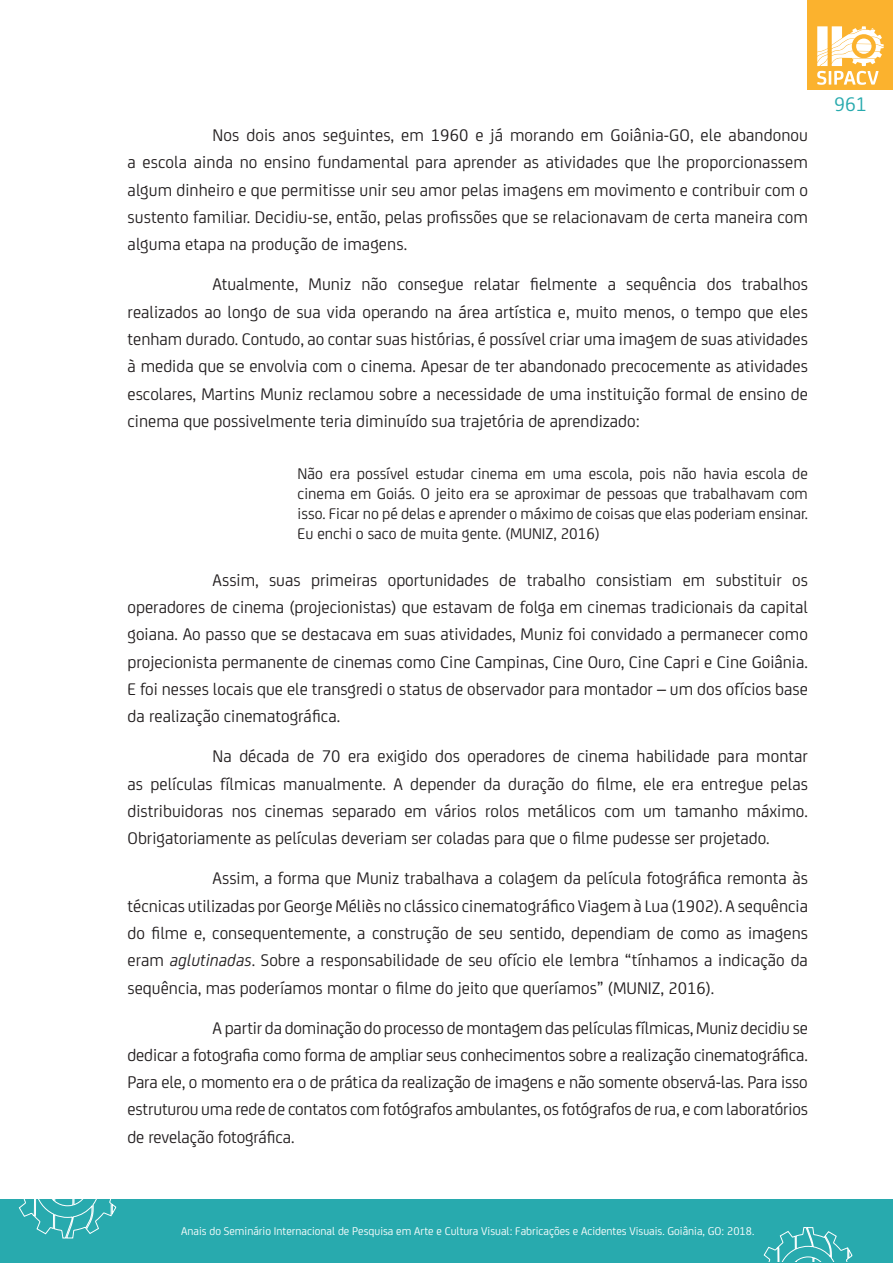
<style>
.page{position:relative;width:893px;height:1263px;background:#fff}
.page>*{position:absolute;margin:0;border:0;box-sizing:border-box;transform-origin:0 0}
.t1{font:21px "FS Joey";color:#28aaae}
.texto_corrido{font:18px/27.3px "FS Joey";color:#231f20;text-align:justify}
.citações{font:16.5px/19.8px "FS Joey";color:#231f20;text-align:justify}
.t2{font:12px "FS Joey";color:#fff}
.s1{font-style:italic}
</style>
<div class="page">
<div style="left:808px;top:0;width:85px;height:89px;background:#fbb22e"></div>
<svg style="left:817px;top:26px;width:67px;height:59px"></svg>
<div style="left:0;top:1199px;width:893px;height:64px;background:#28aaae"></div>
<svg style="left:18px;top:1199px;width:99px;height:40px"></svg>
<svg style="left:763px;top:1227px;width:90px;height:35px"></svg>
<p class="texto_corrido" style="left:128px;top:120px;width:682px;text-indent:85px">Nos dois anos seguintes, em 1960 e já morando em Goiânia-GO, ele abandonou a escola ainda no ensino fundamental para aprender as atividades que lhe proporcionassem algum dinheiro e que permitisse unir seu amor pelas imagens em movimento e contribuir com o sustento familiar. Decidiu-se, então, pelas profissões que se relacionavam de certa maneira com alguma etapa na produção de imagens.</p>
<p class="texto_corrido" style="left:128px;top:270px;width:682px;text-indent:85px">Atualmente, Muniz não consegue relatar fielmente a sequência dos trabalhos realizados ao longo de sua vida operando na área artística e, muito menos, o tempo que eles tenham durado. Contudo, ao contar suas histórias, é possível criar uma imagem de suas atividades à medida que se envolvia com o cinema. Apesar de ter abandonado precocemente as atividades escolares, Martins Muniz reclamou sobre a necessidade de uma instituição formal de ensino de cinema que possivelmente teria diminuído sua trajetória de aprendizado:</p>
<p class="citações" style="left:298px;top:463px;width:512px">Não era possível estudar cinema em uma escola, pois não havia escola de cinema em Goiás. O jeito era se aproximar de pessoas que trabalhavam com isso. Ficar no pé delas e aprender o máximo de coisas que elas poderiam ensinar.<br>Eu enchi o saco de muita gente. (MUNIZ, 2016)</p>
<p class="texto_corrido" style="left:128px;top:565px;width:682px;text-indent:85px">Assim, suas primeiras oportunidades de trabalho consistiam em substituir os operadores de cinema (projecionistas) que estavam de folga em cinemas tradicionais da capital goiana. Ao passo que se destacava em suas atividades, Muniz foi convidado a permanecer como projecionista permanente de cinemas como Cine Campinas, Cine Ouro, Cine Capri e Cine Goiânia.<br>E foi nesses locais que ele transgredi o status de observador para montador – um dos ofícios base da realização cinematográfica.</p>
<p class="texto_corrido" style="left:128px;top:742px;width:682px;text-indent:85px">Na década de 70 era exigido dos operadores de cinema habilidade para montar as películas fílmicas manualmente. A depender da duração do filme, ele era entregue pelas distribuidoras nos cinemas separado em vários rolos metálicos com um tamanho máximo.<br>Obrigatoriamente as películas deveriam ser coladas para que o filme pudesse ser projetado.</p>
<p class="texto_corrido" style="left:128px;top:864px;width:682px;text-indent:85px">Assim, a forma que Muniz trabalhava a colagem da película fotográfica remonta às técnicas utilizadas por George Méliès no clássico cinematográfico Viagem à Lua (1902). A sequência do filme e, consequentemente, a construção de seu sentido, dependiam de como as imagens eram <span class="s1">aglutinadas</span>. Sobre a responsabilidade de seu ofício ele lembra “tínhamos a indicação da sequência, mas poderíamos montar o filme do jeito que queríamos” (MUNIZ, 2016).</p>
<p class="texto_corrido" style="left:128px;top:1013px;width:682px;text-indent:85px">A partir da dominação do processo de montagem das películas fílmicas, Muniz decidiu se dedicar a fotografia como forma de ampliar seus conhecimentos sobre a realização cinematográfica.<br>Para ele, o momento era o de prática da realização de imagens e não somente observá-las. Para isso estruturou uma rede de contatos com fotógrafos ambulantes, os fotógrafos de rua, e com laboratórios de revelação fotográfica.</p>
<p class="t1" style="left:834px;top:90px;width:34px">961</p>
<p class="t2" style="left:181px;top:1223px;width:575px">Anais do Seminário Internacional de Pesquisa em Arte e Cultura Visual: Fabricações e Acidentes Visuais. Goiânia, GO: 2018.</p>
</div>
